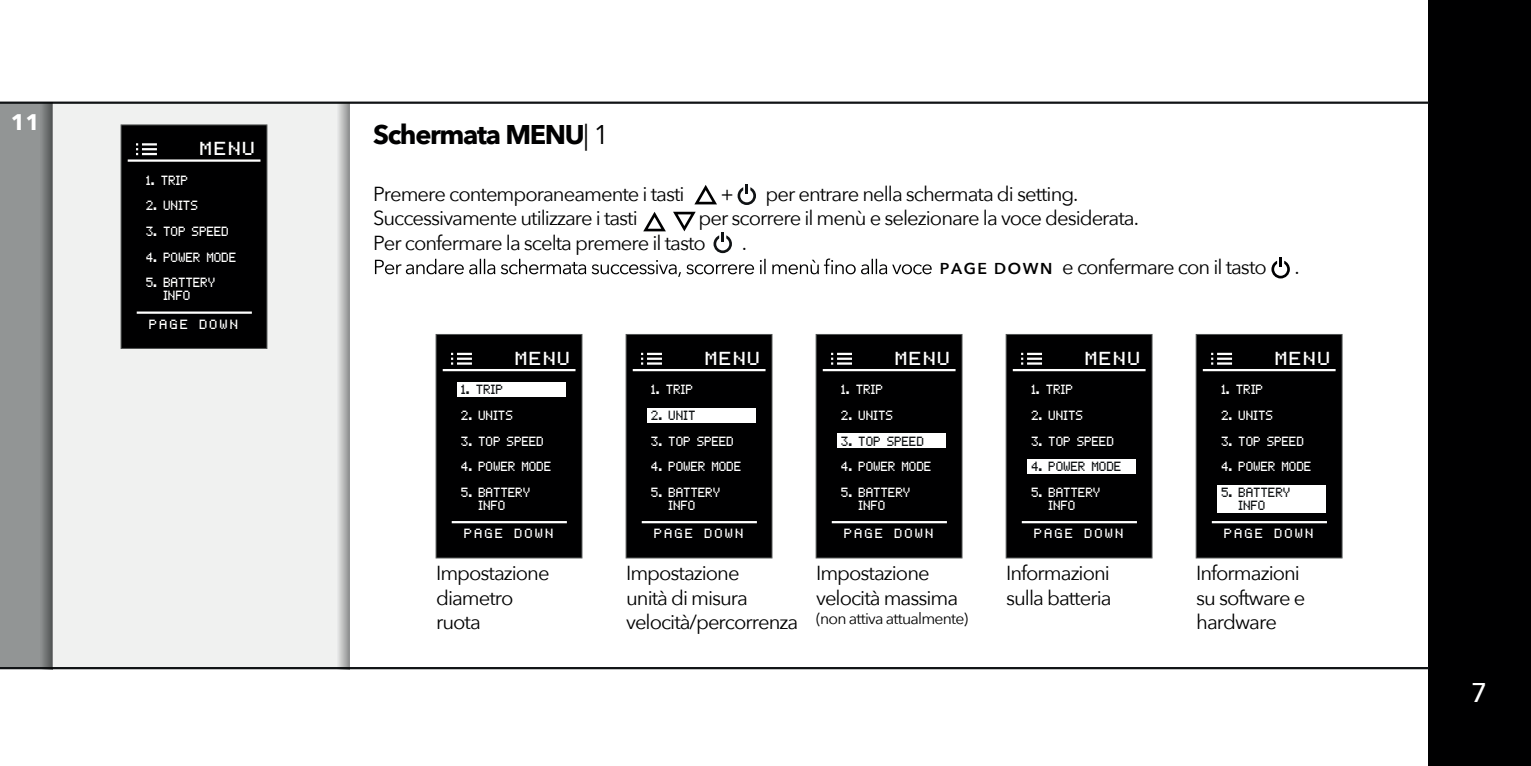
<style>
.page{position:relative;width:1531px;height:766px;background:#fff}
.page>*{position:absolute;margin:0;border:0;box-sizing:border-box;transform-origin:0 0}
.t1{font:700 27px "Avenir Next";letter-spacing:-.05em;color:#000001}
.t2{font:500 27px "Avenir Next";color:#fff}
.t3{font:700 22.5px "Avenir Next";color:#fff}
.t4{font:20.25px/24.3px "Avenir Next";letter-spacing:-.05em;color:#000001}
.t5{font:15.75px "Avenir Next";letter-spacing:-.05em;color:#000001}
.t6{font:15.08px "pixelmix";letter-spacing:.1em;color:#fff;scale:1.11 1}
.t7{font:10.58px/12.8px "pixelmix";color:#fff;scale:.93 1}
.t8{font:10.58px "pixelmix";letter-spacing:.2em;color:#fff}
.t9{font:10.58px/12.8px "pixelmix";color:#101315;scale:.93 1}
.s1{font-weight:400}
.s2{font-weight:600;font-size:15.75px}
.s3{color:#fff}
</style>
<div class="page">
<div style="left:1429px;top:0;width:102px;height:765px;background:#000001"></div>
<div style="left:0;top:103px;width:53px;height:565px;background:#929595"></div>
<div style="left:53px;top:103px;width:296px;height:565px;background:#f0f1f0"></div>
<hr style="left:0;top:101px;width:1429px;height:3px;background:#101315">
<hr style="left:0;top:666px;width:1429px;height:3px;background:#101315">
<svg style="left:41px;top:102px;width:12px;height:567px"></svg>
<svg style="left:337px;top:103px;width:12px;height:564px"></svg>
<div style="left:121px;top:125px;width:146px;height:223px;background:#000001;border:1px solid #4f5252"></div>
<hr style="left:128px;top:159px;width:132px;height:3px;background:#fff">
<hr style="left:137px;top:311px;width:115px;height:3px;background:#fff">
<svg style="left:136px;top:143px;width:21px;height:12px"></svg>
<div style="left:436px;top:334px;width:146px;height:224px;background:#000001;border:1px solid #4f5252"></div>
<hr style="left:443px;top:369px;width:132px;height:2px;background:#fff">
<hr style="left:452px;top:521px;width:115px;height:2px;background:#fff">
<svg style="left:451px;top:353px;width:21px;height:11px"></svg>
<div style="left:457px;top:382px;width:109px;height:15px;background:#fff"></div>
<div style="left:626px;top:334px;width:146px;height:224px;background:#000001;border:1px solid #4f5252"></div>
<hr style="left:633px;top:369px;width:132px;height:2px;background:#fff">
<hr style="left:642px;top:521px;width:115px;height:2px;background:#fff">
<svg style="left:641px;top:353px;width:21px;height:11px"></svg>
<div style="left:647px;top:408px;width:109px;height:14px;background:#fff"></div>
<div style="left:816px;top:334px;width:146px;height:224px;background:#000001;border:1px solid #4f5252"></div>
<hr style="left:823px;top:369px;width:132px;height:2px;background:#fff">
<hr style="left:832px;top:521px;width:115px;height:2px;background:#fff">
<svg style="left:831px;top:353px;width:21px;height:11px"></svg>
<div style="left:837px;top:432px;width:109px;height:15px;background:#fff"></div>
<div style="left:1006px;top:334px;width:146px;height:224px;background:#000001;border:1px solid #4f5252"></div>
<hr style="left:1013px;top:369px;width:132px;height:2px;background:#fff">
<hr style="left:1022px;top:521px;width:115px;height:2px;background:#fff">
<svg style="left:1021px;top:353px;width:21px;height:11px"></svg>
<div style="left:1027px;top:459px;width:109px;height:14px;background:#fff"></div>
<div style="left:1196px;top:334px;width:146px;height:224px;background:#000001;border:1px solid #4f5252"></div>
<hr style="left:1203px;top:369px;width:132px;height:2px;background:#fff">
<hr style="left:1212px;top:521px;width:115px;height:2px;background:#fff">
<svg style="left:1211px;top:353px;width:21px;height:11px"></svg>
<div style="left:1217px;top:485px;width:109px;height:27px;background:#fff"></div>
<svg style="left:737px;top:184px;width:19px;height:21px"></svg>
<svg style="left:1271px;top:257px;width:19px;height:21px"></svg>
<svg style="left:694px;top:185px;width:23px;height:19px"></svg>
<svg style="left:375px;top:212px;width:557px;height:65px"></svg>
<p class="t3" style="left:11px;top:103px;width:31px">11</p>
<p class="t6" style="left:201px;top:141px;width:51px">MENU</p>
<p class="t7" style="left:147px;top:175px;width:47px">1. TRIP</p>
<p class="t7" style="left:147px;top:200px;width:57px">2. UNITS</p>
<p class="t7" style="left:147px;top:226px;width:90px">3. TOP SPEED</p>
<p class="t7" style="left:147px;top:251px;width:98px">4. POWER MODE</p>
<p class="t7" style="left:164px;top:277px;width:57px;text-indent:-17px">5. BATTERY<br>INFO</p>
<p class="t8" style="left:149px;top:319px;width:91px">PAGE DOWN</p>
<h1 class="t1" style="left:373px;top:111px;width:238px">Schermata MENU<span class="s1">| 1</span></h1>
<p class="t4" style="left:373px;top:181px;width:313px">Premere contemporaneamente i tasti</p>
<p class="t4" style="left:720px;top:181px;width:15px">+</p>
<p class="t4" style="left:765px;top:181px;width:315px">per entrare nella schermata di setting.</p>
<p class="t4" style="left:373px;top:205px;width:266px">Successivamente utilizzare i tasti</p>
<p class="t4" style="left:373px;top:205px;width:767px;text-indent:325px">per scorrere il menù e selezionare la voce desiderata.<br>Per confermare la scelta premere il tasto</p>
<p class="t4" style="left:742px;top:230px;width:7px">.</p>
<p class="t4" style="left:940px;top:254px;width:328px"><span class="s2">PAGE DOWN</span> e confermare con il tasto</p>
<p class="t4" style="left:1294px;top:254px;width:7px">.</p>
<p class="t6" style="left:516px;top:351px;width:51px">MENU</p>
<p class="t6" style="left:706px;top:351px;width:51px">MENU</p>
<p class="t6" style="left:896px;top:351px;width:51px">MENU</p>
<p class="t6" style="left:1086px;top:351px;width:51px">MENU</p>
<p class="t6" style="left:1276px;top:351px;width:51px">MENU</p>
<p class="t9" style="left:462px;top:384px;width:47px">1. TRIP</p>
<p class="t7" style="left:462px;top:410px;width:57px">2. UNITS</p>
<p class="t7" style="left:462px;top:435px;width:90px">3. TOP SPEED</p>
<p class="t7" style="left:462px;top:461px;width:98px">4. POWER MODE</p>
<p class="t7" style="left:479px;top:486px;width:57px;text-indent:-17px">5. BATTERY<br>INFO</p>
<p class="t8" style="left:464px;top:528px;width:91px">PAGE DOWN</p>
<p class="t7" style="left:651px;top:384px;width:47px">1. TRIP</p>
<p class="t9" style="left:651px;top:410px;width:57px">2. UNIT<span class="s3">S</span></p>
<p class="t7" style="left:651px;top:435px;width:90px">3. TOP SPEED</p>
<p class="t7" style="left:651px;top:461px;width:98px">4. POWER MODE</p>
<p class="t7" style="left:669px;top:486px;width:57px;text-indent:-17px">5. BATTERY<br>INFO</p>
<p class="t8" style="left:654px;top:528px;width:91px">PAGE DOWN</p>
<p class="t7" style="left:841px;top:384px;width:47px">1. TRIP</p>
<p class="t7" style="left:841px;top:410px;width:57px">2. UNITS</p>
<p class="t9" style="left:841px;top:435px;width:90px">3. TOP SPEED</p>
<p class="t7" style="left:841px;top:461px;width:98px">4. POWER MODE</p>
<p class="t7" style="left:859px;top:486px;width:57px;text-indent:-17px">5. BATTERY<br>INFO</p>
<p class="t8" style="left:844px;top:528px;width:91px">PAGE DOWN</p>
<p class="t4" style="left:436px;top:560px;width:115px">Impostazione diametro ruota</p>
<p class="t4" style="left:626px;top:560px;width:174px">Impostazione<br>unità di misura velocità/percorrenza</p>
<p class="t4" style="left:816px;top:560px;width:144px">Impostazione velocità massima</p>
<p class="t5" style="left:816px;top:604px;width:154px">(non attiva attualmente)</p>
<p class="t7" style="left:1031px;top:384px;width:47px">1. TRIP</p>
<p class="t7" style="left:1031px;top:410px;width:57px">2. UNITS</p>
<p class="t7" style="left:1031px;top:435px;width:90px">3. TOP SPEED</p>
<p class="t9" style="left:1031px;top:461px;width:98px">4. POWER MODE</p>
<p class="t7" style="left:1049px;top:486px;width:57px;text-indent:-17px">5. BATTERY<br>INFO</p>
<p class="t8" style="left:1034px;top:528px;width:91px">PAGE DOWN</p>
<p class="t7" style="left:1221px;top:384px;width:47px">1. TRIP</p>
<p class="t7" style="left:1221px;top:410px;width:57px">2. UNITS</p>
<p class="t7" style="left:1221px;top:435px;width:90px">3. TOP SPEED</p>
<p class="t7" style="left:1221px;top:461px;width:98px">4. POWER MODE</p>
<p class="t9" style="left:1239px;top:486px;width:57px;text-indent:-17px">5. BATTERY<br>INFO</p>
<p class="t8" style="left:1224px;top:528px;width:91px">PAGE DOWN</p>
<p class="t4" style="left:1006px;top:560px;width:107px">Informazioni sulla batteria</p>
<p class="t4" style="left:1196px;top:560px;width:111px">Informazioni su software e hardware</p>
<h1 class="t2" style="left:1471px;top:669px;width:18px">7</h1>
</div>
